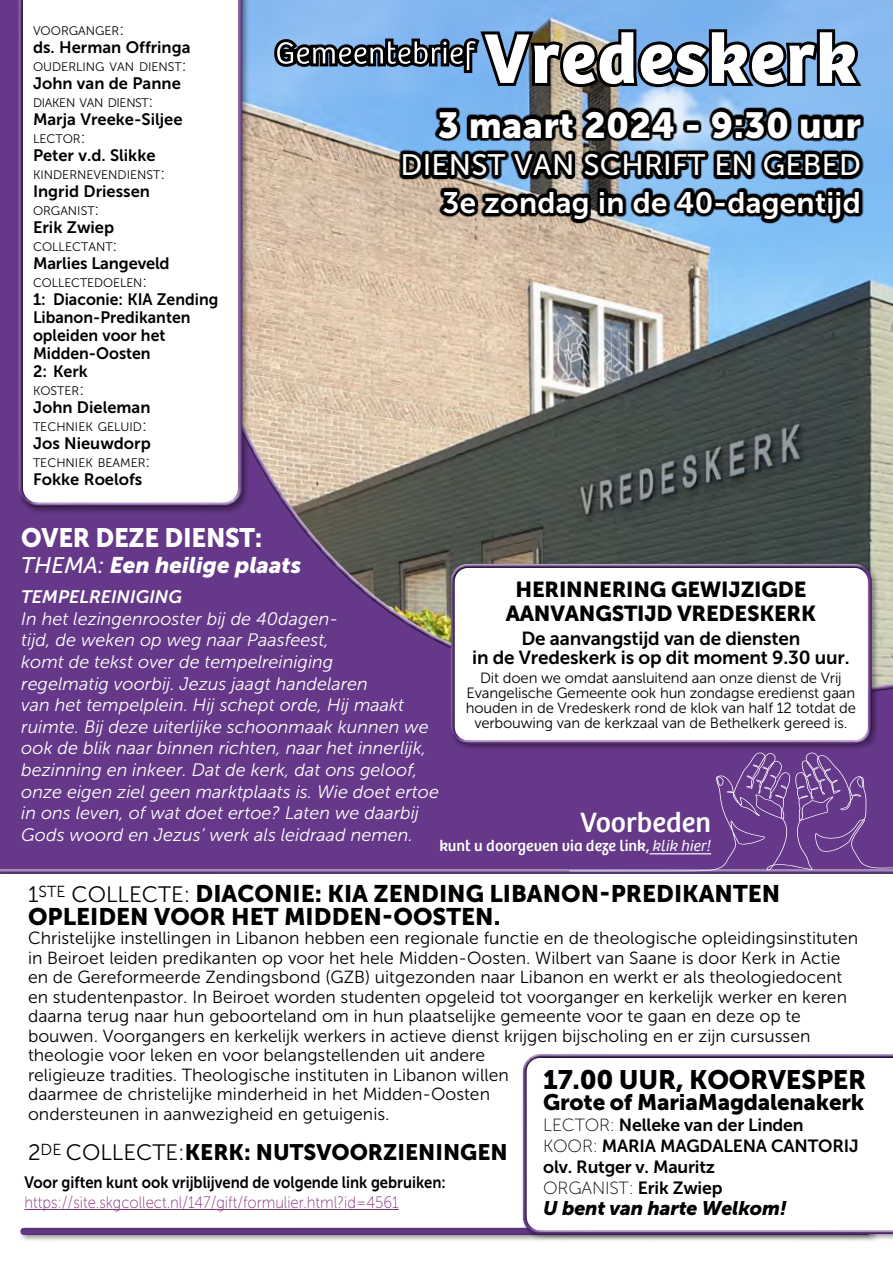
<style>
.page{position:relative;width:893px;height:1263px;background:#fff}
.page>*{position:absolute;margin:0;border:0;box-sizing:border-box;transform-origin:0 0}
.t1{font:36.15px "Museo Sans 900";letter-spacing:.01em;color:#fff}
.t2{font:29.55px "Museo Sans 700";letter-spacing:.01em;color:#fff}
.t3{font:29.55px "Museo Sans 500";letter-spacing:.01em;color:#fff}
.t4{font:28.95px "Bree";color:#fff}
.t5{font:26.55px "Museo Sans 900";letter-spacing:-.01em;color:#000}
.t6{font:26.55px "Museo Sans 900";letter-spacing:-.01em;color:#fff;scale:.95 1}
.t7{font:23.85px/22.5px "Museo Sans 900";color:#000}
.t8{font:italic 22.5px "Museo Sans 900";color:#fff}
.t9{font:22.35px "Museo Sans 900";letter-spacing:-.01em;color:#000}
.t10{font:21.6px/24.3px "Museo Sans 900";letter-spacing:-.01em;color:#000;text-align:center}
.t11{font:italic 19.5px "Museo Sans 900";letter-spacing:-.01em;color:#000}
.t12{font:18.9px/18.9px "Museo Sans 700";letter-spacing:-.01em;color:#000;text-align:center}
.t13{font:italic 18px/21.6px "Museo Sans 300";color:#fff}
.t14{font:italic 18px "Museo Sans 700";color:#fff}
.t15{font:17.55px/19.5px "Museo Sans 300";color:#000}
.t16{font:17.55px/21px "Museo Sans 700";letter-spacing:-.01em;color:#000}
.t17{font:17.55px "Museo Sans 100";letter-spacing:-.01em;color:#000}
.t18{font:16.5px/18px "Museo Sans 700";color:#000}
.t19{font:16.5px "Museo Sans 100";color:#83317c;scale:.9 1}
.t20{font:16.5px "Museo Sans 700";color:#000;scale:.9 1}
.t21{font:16.05px "Bree";color:#fff}
.t22{font:14.85px/14.9px "Museo Sans 300";letter-spacing:-.01em;color:#000;text-align:center}
.t23{font:12.3px "Museo Sans 300";color:#000}
.t24{font:12.3px "Museo Sans 300";letter-spacing:-.025em;color:#000}
.s1{font-size:16.5px}
.s2{font-family:"Museo Sans 500"}
.s3{font-weight:300;font-style:italic}
.s4{font-family:"Museo Sans 300";font-size:22.35px}
.s5{font-family:"Museo Sans 300"}
.s6{font-family:"Museo Sans 100"}
.s7{font-family:"Museo Sans 700"}
</style>
<div class="page">
<div style="left:0;top:0;width:893px;height:874px;background:#000;opacity:.75"></div>
<div style="left:18px;top:0;width:229px;height:508px;background:#000;opacity:.75"></div>
<svg style="left:569px;top:751px;width:324px;height:120px;background:#6b408e"></svg>
<hr style="left:649px;top:853px;width:62px;height:1px;background:#fff">
<div style="left:450px;top:563px;width:428px;height:188px;background:#000;opacity:.35"></div>
<div style="left:446px;top:559px;width:427px;height:183px;background:#fff;opacity:.75"></div>
<div style="left:450px;top:566px;width:426px;height:179px;background:#fff"></div>
<hr style="left:25px;top:1209px;width:374px;height:1px;background:#83317c">
<svg style="left:271px;top:26px;width:595px;height:64px"></svg>
<svg style="left:400px;top:107px;width:464px;height:117px;background:#43515e"></svg>
<div style="left:19px;top:1227px;width:858px;height:15px;background:#000;opacity:.35"></div>
<div style="left:8px;top:1218px;width:876px;height:20px;background:#000;opacity:.5"></div>
<div style="left:522px;top:1053px;width:371px;height:188px;background:#000;opacity:.35"></div>
<div style="left:518px;top:1049px;width:375px;height:183px;background:#fff;opacity:.75"></div>
<div style="left:521px;top:1056px;width:372px;height:179px;background:#fff"></div>
<p class="t23" style="left:33px;top:24px;width:93px">VOORGANGER<span class="s1">:</span></p>
<p class="t18" style="left:33px;top:38px;width:159px">ds. Herman Offringa</p>
<p class="t23" style="left:33px;top:60px;width:155px">OUDERLING VAN DIENST<span class="s1">:</span></p>
<p class="t18" style="left:33px;top:74px;width:149px">John van de Panne</p>
<p class="t24" style="left:33px;top:96px;width:122px">DIAKEN VAN DIENST<span class="s1">:</span></p>
<p class="t18" style="left:33px;top:110px;width:151px">Marja Vreeke-Siljee</p>
<p class="t23" style="left:33px;top:132px;width:54px">LECTOR<span class="s1">:</span></p>
<p class="t18" style="left:33px;top:146px;width:124px">Peter v.d. Slikke</p>
<p class="t23" style="left:33px;top:168px;width:134px">KINDERNEVENDIENST<span class="s1">:</span></p>
<p class="t18" style="left:33px;top:182px;width:118px">Ingrid Driessen</p>
<p class="t23" style="left:33px;top:204px;width:68px">ORGANIST<span class="s1">:</span></p>
<p class="t18" style="left:33px;top:218px;width:83px">Erik Zwiep</p>
<p class="t23" style="left:33px;top:240px;width:86px">COLLECTANT<span class="s1">:</span></p>
<p class="t18" style="left:33px;top:254px;width:138px">Marlies Langeveld</p>
<p class="t23" style="left:33px;top:276px;width:116px">COLLECTEDOELEN<span class="s1">:</span></p>
<p class="t18" style="left:33px;top:290px;width:187px">1: Diaconie: KIA Zending<br>Libanon-Predikanten opleiden voor het<br>Midden-Oosten<br>2: Kerk</p>
<p class="t23" style="left:33px;top:384px;width:53px">KOSTER<span class="s1">:</span></p>
<p class="t18" style="left:33px;top:398px;width:119px">John Dieleman</p>
<p class="t23" style="left:33px;top:420px;width:115px">TECHNIEK GELUID<span class="s1">:</span></p>
<p class="t18" style="left:33px;top:434px;width:119px">Jos Nieuwdorp</p>
<p class="t23" style="left:33px;top:456px;width:119px">TECHNIEK BEAMER<span class="s1">:</span></p>
<p class="t18" style="left:33px;top:470px;width:111px">Fokke Roelofs</p>
<h1 class="t1" style="left:438px;top:105px;width:425px">3 maart 2024 - 9:30 uur</h1>
<h2 class="t3" style="left:400px;top:149px;width:462px">DIENST VAN SCHRIFT EN GEBED</h2>
<h2 class="t2" style="left:442px;top:186px;width:420px">3e zondag in de 40-dagentijd</h2>
<h3 class="t6" style="left:21px;top:523px;width:255px">OVER DEZE DIENST:</h3>
<p class="t8" style="left:21px;top:552px;width:282px"><span class="s2">THEMA:</span> Een heilige plaats</p>
<p class="t14" style="left:21px;top:587px;width:162px">TEMPELREINIGING</p>
<p class="t13" style="left:21px;top:608px;width:419px">In het lezingenrooster bij de 40dagen-<br>tijd, de weken op weg naar Paasfeest,<br>komt de tekst over de tempelreiniging<br>regelmatig voorbij. Jezus jaagt handelaren<br>van het tempelplein. Hij schept orde, Hij maakt ruimte. Bij deze uiterlijke schoonmaak kunnen we ook de blik naar binnen richten, naar het innerlijk, bezinning en inkeer. Dat de kerk, dat ons geloof, onze eigen ziel geen marktplaats is. Wie doet ertoe in ons leven, of wat doet ertoe? Laten we daarbij Gods woord en Jezus’ werk als leidraad nemen.</p>
<p class="t10" style="left:506px;top:577px;width:312px">HERINNERING GEWIJZIGDE<br>AANVANGSTIJD VREDESKERK</p>
<p class="t12" style="left:472px;top:629px;width:379px">De aanvangstijd van de diensten<br>in de Vredeskerk is op dit moment 9.30 uur.</p>
<p class="t22" style="left:466px;top:670px;width:392px">Dit doen we omdat aansluitend aan onze dienst de Vrij Evangelische Gemeente ook hun zondagse eredienst gaan houden in de Vredeskerk rond de klok van half 12 totdat de verbouwing van de kerkzaal van de Bethelkerk gereed is.</p>
<h3 class="t4" style="left:580px;top:800px;width:133px">Voorbeden</h3>
<p class="t21" style="left:439px;top:834px;width:273px">kunt u doorgeven via deze link, <span class="s3">klik hier!</span></p>
<h3 class="t7" style="left:28px;top:883px;width:754px"><span class="s4">1</span><sup>STE</sup> <span class="s4">COLLECTE:</span> DIACONIE: KIA ZENDING LIBANON-PREDIKANTEN<br>OPLEIDEN VOOR HET MIDDEN-OOSTEN.</h3>
<p class="t15" style="left:28px;top:929px;width:832px">Christelijke instellingen in Libanon hebben een regionale functie en de theologische opleidingsinstituten in Beiroet leiden predikanten op voor het hele Midden-Oosten. Wilbert van Saane is door Kerk in Actie en de Gereformeerde Zendingsbond (GZB) uitgezonden naar Libanon en werkt er als theologiedocent en studentenpastor. In Beiroet worden studenten opgeleid tot voorganger en kerkelijk werker en keren daarna terug naar hun geboorteland om in hun plaatselijke gemeente voor te gaan en deze op te bouwen. Voorgangers en kerkelijk werkers in actieve dienst krijgen bijscholing en er zijn cursussen theologie voor leken en voor belangstellenden uit andere<br>religieuze tradities. Theologische instituten in Libanon willen<br>daarmee de christelijke minderheid in het Midden-Oosten<br>ondersteunen in aanwezigheid en getuigenis.</p>
<p class="t9" style="left:28px;top:1140px;width:481px"><span class="s5">2</span><sup>DE</sup> <span class="s5">COLLECTE:</span>KERK: NUTSVOORZIENINGEN</p>
<p class="t20" style="left:25px;top:1173px;width:470px">Voor giften kunt ook vrijblijvend de volgende link gebruiken:</p>
<p class="t19" style="left:25px;top:1193px;width:417px">https://site.skgcollect.nl/147/gift/formulier.html?id=4561</p>
<h3 class="t5" style="left:543px;top:1065px;width:325px">17.00 UUR, KOORVESPER</h3>
<p class="t9" style="left:543px;top:1090px;width:322px">Grote of MariaMagdalenakerk</p>
<p class="t16" style="left:543px;top:1115px;width:317px"><span class="s6">LECTOR:</span> Nelleke van der Linden<br><span class="s6">KOOR:</span> MARIA MAGDALENA CANTORIJ olv. Rutger v. Mauritz</p>
<p class="t17" style="left:543px;top:1179px;width:181px">ORGANIST: <span class="s7">Erik Zwiep</span></p>
<p class="t11" style="left:543px;top:1197px;width:245px">U bent van harte Welkom!</p>
</div>
